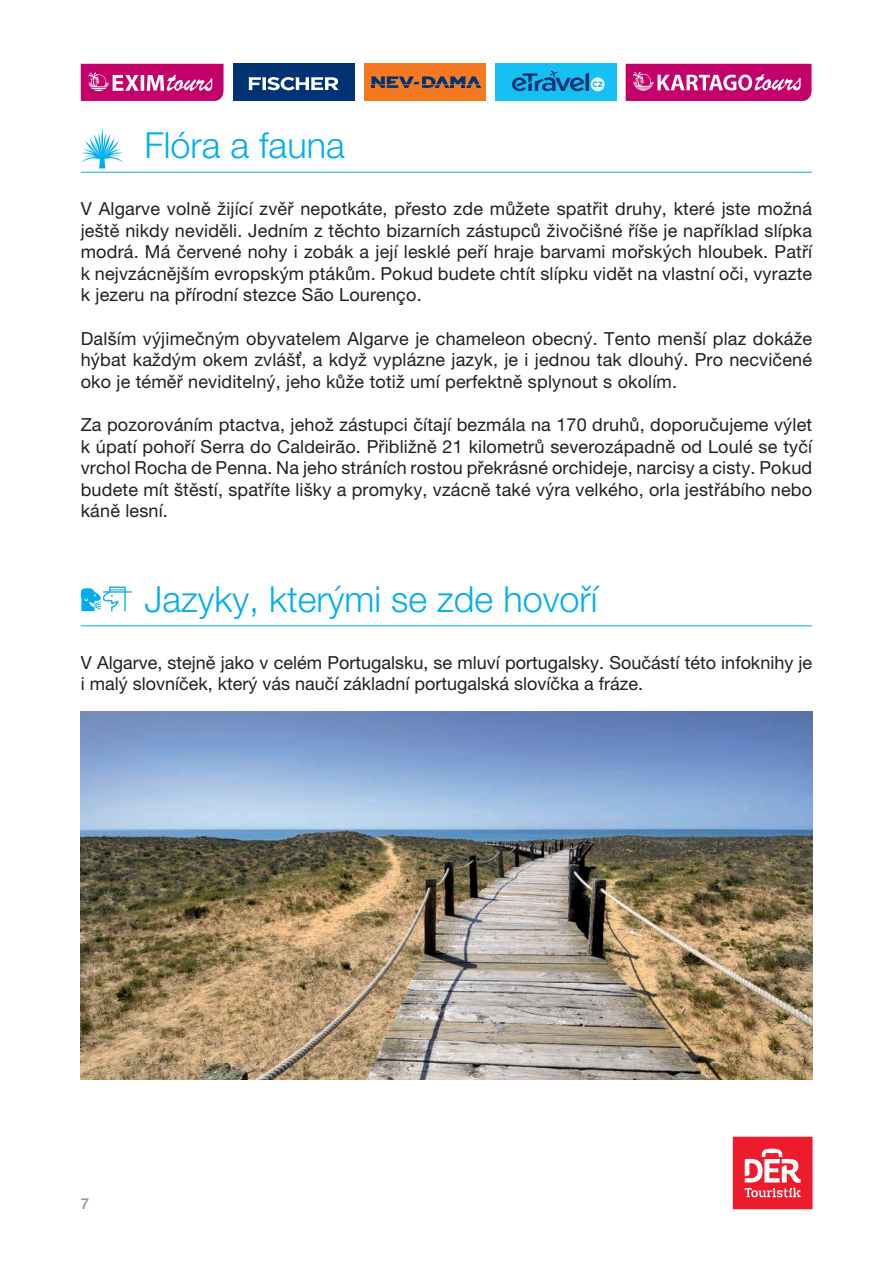
<style>
.page{position:relative;width:893px;height:1263px;background:#fff}
.page>*{position:absolute;margin:0;border:0;box-sizing:border-box;transform-origin:0 0}
.t1{font:300 36px "Helvetica Neue CE";color:#00aeef}
.t2{font:18px/21.6px "Helvetica Neue CE";letter-spacing:.01em;color:#231f20;text-align:justify}
.t3{font:500 15px "Helvetica Neue CE";color:#939598}
</style>
<div class="page">
<div style="left:233px;top:64px;width:121px;height:37px;background:#013374"></div>
<svg style="left:248px;top:77px;width:91px;height:13px"></svg>
<div style="left:364px;top:64px;width:121px;height:37px;background:#f47921"></div>
<svg style="left:371px;top:76px;width:110px;height:12px"></svg>
<div style="left:495px;top:64px;width:121px;height:37px;background:#15c0f2"></div>
<svg style="left:512px;top:71px;width:93px;height:20px"></svg>
<svg style="left:81px;top:64px;width:143px;height:37px;background:#cd2b83"></svg>
<svg style="left:626px;top:64px;width:186px;height:37px;background:#ce2c84"></svg>
<div style="left:733px;top:1137px;width:79px;height:72px;background:#ee1b2d"></div>
<svg style="left:745px;top:1148px;width:56px;height:49px"></svg>
<hr style="left:81px;top:172px;width:731px;height:1px;background:#00aeef">
<hr style="left:81px;top:625px;width:731px;height:1px;background:#00aeef">
<svg style="left:81px;top:129px;width:43px;height:39px"></svg>
<hr style="left:104px;top:591px;width:27px;height:2px;background:#00aeef">
<svg style="left:81px;top:586px;width:45px;height:26px"></svg>
<img style="left:81px;top:712px;width:731px;height:367px">
<h1 class="t1" style="left:145px;top:124px;width:202px">Flóra a fauna</h1>
<p class="t2" style="left:81px;top:198px;width:733px">V Algarve volně žijící zvěř nepotkáte, přesto zde můžete spatřit druhy, které jste možná ještě nikdy neviděli. Jedním z těchto bizarních zástupců živočišné říše je například slípka modrá. Má červené nohy i zobák a její lesklé peří hraje barvami mořských hloubek. Patří k nejvzácnějším evropským ptákům. Pokud budete chtít slípku vidět na vlastní oči, vyrazte k jezeru na přírodní stezce São Lourenço.</p>
<p class="t2" style="left:81px;top:327px;width:733px">Dalším výjimečným obyvatelem Algarve je chameleon obecný. Tento menší plaz dokáže hýbat každým okem zvlášť, a když vyplázne jazyk, je i jednou tak dlouhý. Pro necvičené oko je téměř neviditelný, jeho kůže totiž umí perfektně splynout s okolím.</p>
<p class="t2" style="left:81px;top:414px;width:733px">Za pozorováním ptactva, jehož zástupci čítají bezmála na 170 druhů, doporučujeme výlet k úpatí pohoří Serra do Caldeirão. Přibližně 21 kilometrů severozápadně od Loulé se tyčí vrchol Rocha de Penna. Na jeho stráních rostou překrásné orchideje, narcisy a cisty. Pokud budete mít štěstí, spatříte lišky a promyky, vzácně také výra velkého, orla jestřábího nebo káně lesní.</p>
<h1 class="t1" style="left:145px;top:578px;width:454px">Jazyky, kterými se zde hovoří</h1>
<p class="t2" style="left:81px;top:651px;width:733px">V Algarve, stejně jako v celém Portugalsku, se mluví portugalsky. Součástí této infoknihy je i malý slovníček, který vás naučí základní portugalská slovíčka a fráze.</p>
<p class="t3" style="left:81px;top:1194px;width:10px">7</p>
</div>
